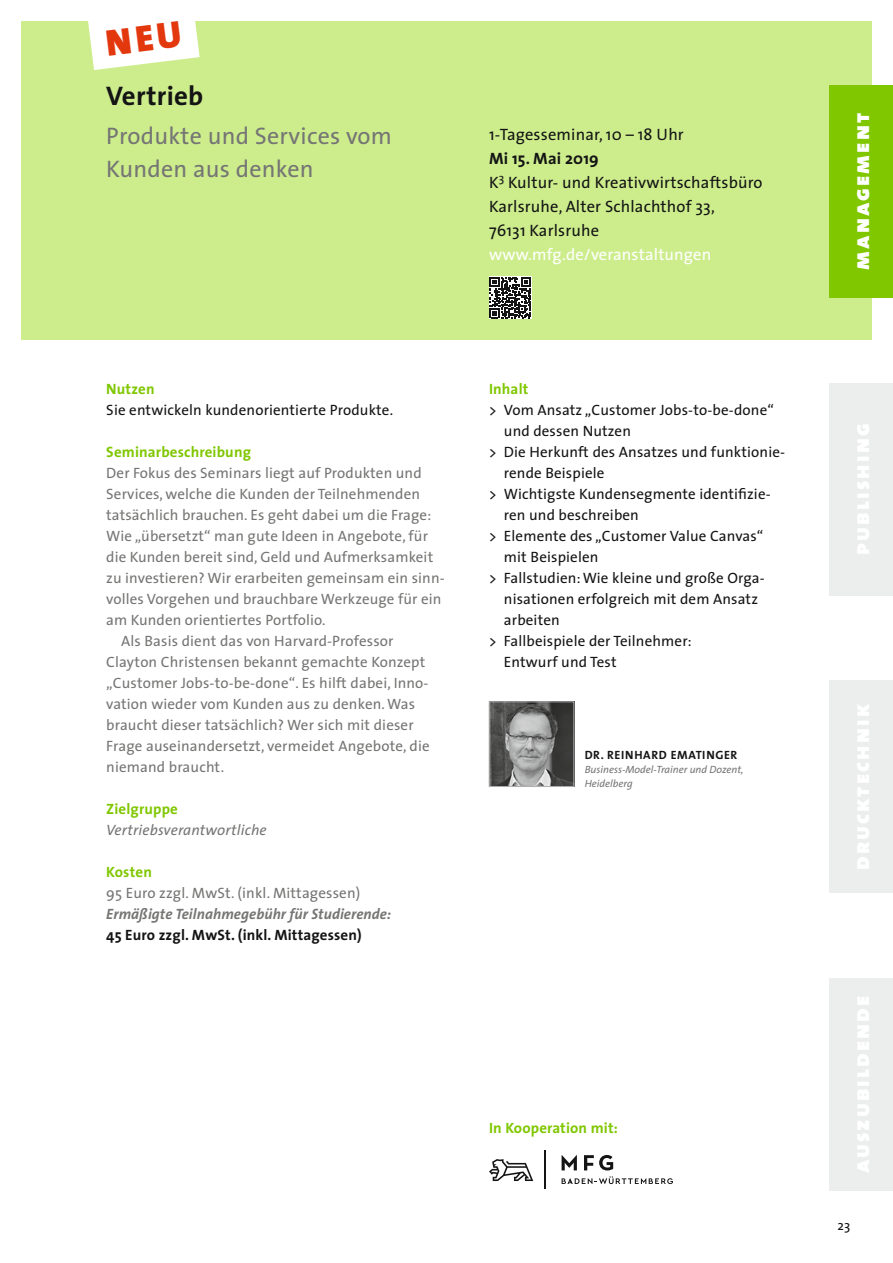
<style>
.page{position:relative;width:893px;height:1263px;background:#fff}
.page>*{position:absolute;margin:0;border:0;box-sizing:border-box;transform-origin:0 0}
.t1{font:700 27px "The Sans";letter-spacing:.01em;color:#131413}
.t2{font:24px/33px "The Sans";letter-spacing:.01em;color:#757574}
.t3{font:22.5px "The Sans Black Caps";letter-spacing:.09em;color:#fff}
.t4{font:16.5px/24px "The Sans";letter-spacing:.01em;color:#131413}
.t5{font:16.5px "The Sans";letter-spacing:.01em;color:#fff}
.t6{font:15px "The Sans";letter-spacing:.01em;color:#757574}
.t7{font:15px "The Sans";letter-spacing:.01em;color:#131413}
.t8{font:700 15px "The Sans";letter-spacing:.01em;color:#80c700}
.t9{font:italic 700 15px "The Sans";letter-spacing:.005em;color:#757574}
.t10{font:700 15px "The Sans";letter-spacing:.01em;color:#131413}
.t11{font:italic 15px "The Sans";letter-spacing:.01em;color:#757574}
.t12{font:13.5px "The Sans";color:#131413}
.t13{font:700 12px "The Sans";letter-spacing:.05em;color:#131413}
.t14{font:italic 10.5px/14px "The Sans";color:#757574}
.s1{font-weight:700}
</style>
<div class="page">
<div style="left:21px;top:21px;width:851px;height:319px;background:#cded8d"></div>
<svg style="left:489px;top:276px;width:42px;height:43px"></svg>
<svg style="left:490px;top:277px;width:41px;height:41px;background:#636363"></svg>
<img style="left:491px;top:704px;width:81px;height:81px">
<div style="left:489px;top:702px;width:85px;height:85px;border:1px solid #afafb0"></div>
<svg style="left:562px;top:1176px;width:111px;height:8px"></svg>
<svg style="left:562px;top:1155px;width:15px;height:15px"></svg>
<svg style="left:584px;top:1155px;width:29px;height:15px"></svg>
<hr style="left:544px;top:1150px;width:2px;height:39px;background:#131413">
<svg style="left:489px;top:1159px;width:44px;height:22px"></svg>
<div style="left:829px;top:85px;width:64px;height:213px;background:#80c700"></div>
<div style="left:829px;top:383px;width:64px;height:212px;background:#eceded"></div>
<div style="left:829px;top:680px;width:64px;height:213px;background:#eceded"></div>
<div style="left:829px;top:978px;width:64px;height:213px;background:#eceded"></div>
<svg style="left:88px;top:21px;width:112px;height:49px"></svg>
<h1 class="t1" style="left:106px;top:73px;width:99px">Vertrieb</h1>
<h2 class="t2" style="left:106px;top:119px;width:287px">Produkte und Services vom<br>Kunden aus denken</h2>
<p class="t4" style="left:489px;top:122px;width:196px">1-Tagesseminar, 10 – 18 Uhr</p>
<p class="t4" style="left:489px;top:146px;width:275px"><span class="s1">Mi 15. Mai 2019<br></span>K<sup>3</sup> Kultur- und Kreativwirtschaftsbüro<br>Karlsruhe, Alter Schlachthof 33,<br>76131 Karlsruhe</p>
<p class="t5" style="left:489px;top:240px;width:224px">www.mfg.de/veranstaltungen</p>
<p class="t8" style="left:106px;top:376px;width:50px">Nutzen</p>
<p class="t7" style="left:106px;top:397px;width:288px">Sie entwickeln kundenorientierte Produkte.</p>
<p class="t8" style="left:106px;top:439px;width:146px">Seminarbeschreibung</p>
<p class="t6" style="left:106px;top:460px;width:317px">Der Fokus des Seminars liegt auf Produkten und</p>
<p class="t6" style="left:106px;top:481px;width:315px">Services, welche die Kunden der Teilnehmenden</p>
<p class="t6" style="left:106px;top:502px;width:326px">tatsächlich brauchen. Es geht dabei um die Frage:</p>
<p class="t6" style="left:106px;top:523px;width:323px">Wie „übersetzt“ man gute Ideen in Angebote, für</p>
<p class="t6" style="left:106px;top:544px;width:328px">die Kunden bereit sind, Geld und Aufmerksamkeit</p>
<p class="t6" style="left:106px;top:565px;width:340px">zu investieren? Wir erarbeiten gemeinsam ein sinn-</p>
<p class="t6" style="left:106px;top:586px;width:337px">volles Vorgehen und brauchbare Werkzeuge für ein</p>
<p class="t6" style="left:106px;top:607px;width:221px">am Kunden orientiertes Portfolio.</p>
<p class="t6" style="left:121px;top:628px;width:274px">Als Basis dient das von Harvard-Professor</p>
<p class="t6" style="left:106px;top:649px;width:321px">Clayton Christensen bekannt gemachte Konzept</p>
<p class="t6" style="left:106px;top:670px;width:324px">„Customer Jobs-to-be-done“. Es hilft dabei, Inno-</p>
<p class="t6" style="left:106px;top:691px;width:310px">vation wieder vom Kunden aus zu denken. Was</p>
<p class="t6" style="left:106px;top:712px;width:309px">braucht dieser tatsächlich? Wer sich mit dieser</p>
<p class="t6" style="left:106px;top:733px;width:325px">Frage auseinandersetzt, vermeidet Angebote, die</p>
<p class="t6" style="left:106px;top:754px;width:119px">niemand braucht.</p>
<p class="t8" style="left:106px;top:796px;width:73px">Zielgruppe</p>
<p class="t11" style="left:106px;top:818px;width:162px">Vertriebsverantwortliche</p>
<p class="t8" style="left:106px;top:860px;width:47px">Kosten</p>
<p class="t6" style="left:106px;top:881px;width:256px">95 Euro zzgl. MwSt. (inkl. Mittagessen)</p>
<p class="t9" style="left:106px;top:902px;width:286px">Ermäßigte Teilnahmegebühr für Studierende:</p>
<p class="t10" style="left:106px;top:923px;width:257px">45 Euro zzgl. MwSt. (inkl. Mittagessen)</p>
<p class="t8" style="left:489px;top:376px;width:41px">Inhalt</p>
<p class="t7" style="left:489px;top:397px;width:286px">&gt; Vom Ansatz „Customer Jobs-to-be-done“</p>
<p class="t7" style="left:504px;top:418px;width:129px">und dessen Nutzen</p>
<p class="t7" style="left:489px;top:439px;width:298px">&gt; Die Herkunft des Ansatzes und funktionie-</p>
<p class="t7" style="left:504px;top:460px;width:102px">rende Beispiele</p>
<p class="t7" style="left:489px;top:481px;width:283px">&gt; Wichtigste Kundensegmente identifizie-</p>
<p class="t7" style="left:504px;top:502px;width:137px">ren und beschreiben</p>
<p class="t7" style="left:489px;top:523px;width:276px">&gt; Elemente des „Customer Value Canvas“</p>
<p class="t7" style="left:504px;top:544px;width:96px">mit Beispielen</p>
<p class="t7" style="left:489px;top:565px;width:277px">&gt; Fallstudien: Wie kleine und große Orga-</p>
<p class="t7" style="left:504px;top:586px;width:256px">nisationen erfolgreich mit dem Ansatz</p>
<p class="t7" style="left:504px;top:607px;width:57px">arbeiten</p>
<p class="t7" style="left:489px;top:628px;width:204px">&gt; Fallbeispiele der Teilnehmer:</p>
<p class="t7" style="left:504px;top:649px;width:114px">Entwurf und Test</p>
<p class="t13" style="left:585px;top:745px;width:154px">DR. REINHARD EMATINGER</p>
<p class="t14" style="left:585px;top:762px;width:160px">Business-Model-Trainer und Dozent,<br>Heidelberg</p>
<h3 class="t3" style="left:842px;top:270px;width:158px;rotate:-90deg">management</h3>
<p class="t8" style="left:489px;top:1115px;width:130px">In Kooperation mit:</p>
<p class="t12" style="left:837px;top:1214px;width:15px">23</p>
</div>
